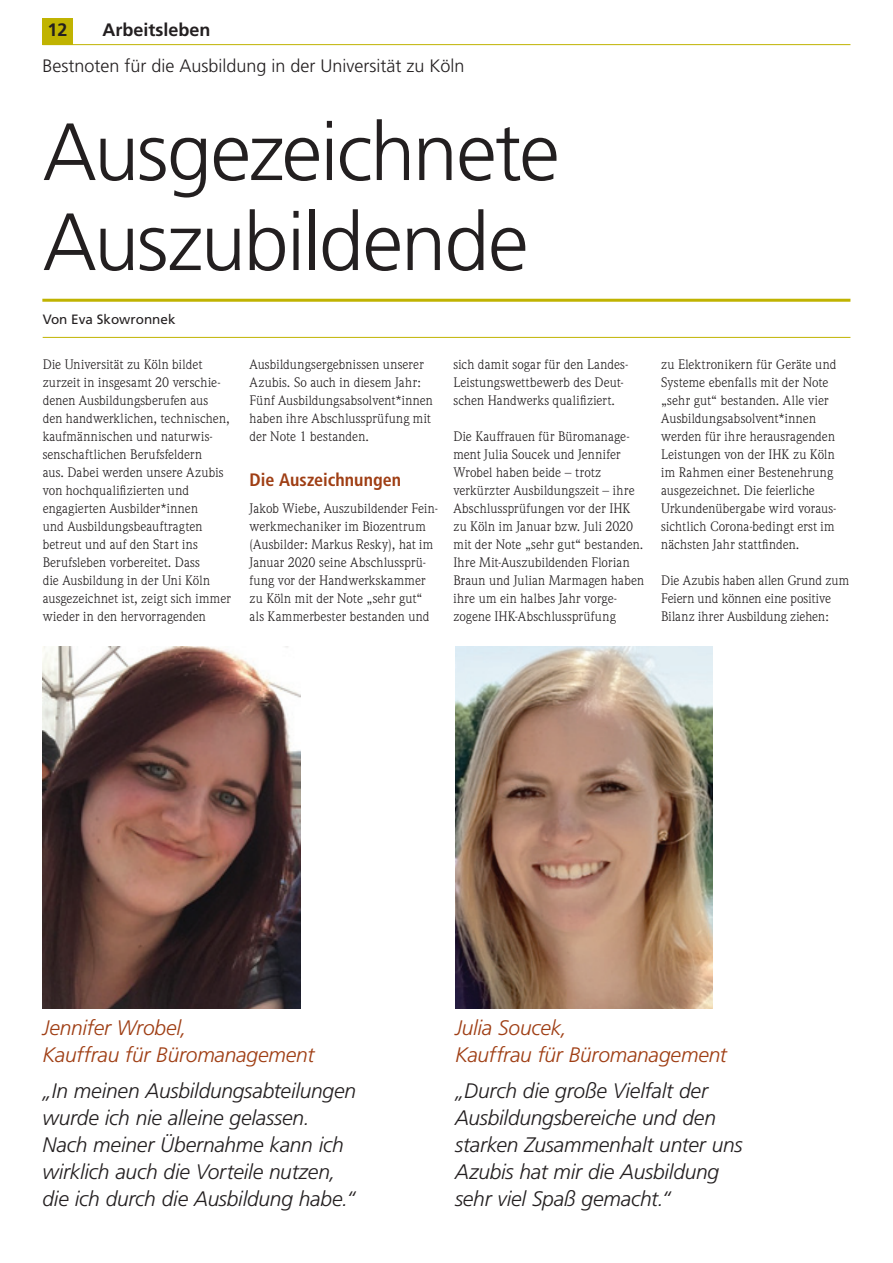
<style>
.page{position:relative;width:893px;height:1263px;background:#fff}
.page>*{position:absolute;margin:0;border:0;box-sizing:border-box;transform-origin:0 0}
.t1{font:300 81px/90px "Frutiger";letter-spacing:-.025em;color:#231f20}
.t2{font:italic 300 21px/27px "Frutiger";letter-spacing:-.01em;color:#231f20}
.t3{font:italic 300 21px/27px "Frutiger";letter-spacing:-.01em;color:#9f3e14}
.t4{font:300 18px "Frutiger";color:#231f20}
.t5{font:700 condensed 18px "Frutiger";color:#9f3e14}
.t6{font:700 18px "Frutiger";color:#231f20}
.t7{font:13.5px/18px "Weidemann";letter-spacing:.01em;color:#231f20}
.t8{font:13.5px "Frutiger";color:#231f20}
</style>
<div class="page">
<hr style="left:43px;top:337px;width:807px;height:1px;background:#c0b301">
<hr style="left:42px;top:299px;width:808px;height:3px;background:#c0b301">
<hr style="left:42px;top:44px;width:808px;height:1px;background:#c0b301">
<div style="left:43px;top:18px;width:30px;height:26px;background:#c0b301"></div>
<img style="left:43px;top:646px;width:257px;height:362px">
<img style="left:455px;top:646px;width:258px;height:362px">
<h3 class="t6" style="left:48px;top:19px;width:22px">12</h3>
<h3 class="t6" style="left:102px;top:19px;width:110px">Arbeitsleben</h3>
<h3 class="t4" style="left:42px;top:56px;width:424px">Bestnoten für die Ausbildung in der Universität zu Köln</h3>
<h1 class="t1" style="left:43px;top:107px;width:519px">Ausgezeichnete<br>Auszubildende</h1>
<p class="t8" style="left:43px;top:311px;width:134px">Von Eva Skowronnek</p>
<p class="t7" style="left:43px;top:355px;width:190px">Die Universität zu Köln bildet zurzeit in insgesamt 20 verschie&shy;denen Ausbildungsberufen aus den handwerklichen, technischen, kaufmännischen und naturwis&shy;senschaftlichen Berufsfeldern<br>aus. Dabei werden unsere Azubis von hochqualifizierten und engagierten Ausbilder*innen<br>und Ausbildungsbeauftragten betreut und auf den Start ins<br>Berufsleben vorbereitet. Dass<br>die Ausbildung in der Uni Köln ausgezeichnet ist, zeigt sich immer wieder in den hervorragenden</p>
<p class="t7" style="left:250px;top:355px;width:185px">Ausbildungsergebnissen unserer<br>Azubis. So auch in diesem Jahr:<br>Fünf Ausbildungsabsolvent*innen haben ihre Abschlussprüfung mit der Note 1 bestanden.</p>
<h3 class="t5" style="left:250px;top:469px;width:153px">Die Auszeichnungen</h3>
<p class="t7" style="left:250px;top:499px;width:190px">Jakob Wiebe, Auszubildender Fein&shy;werkmechaniker im Biozentrum (Ausbilder: Markus Resky), hat im<br>Januar 2020 seine Abschlussprü&shy;fung vor der Handwerkskammer zu Köln mit der Note „sehr gut“ als Kammerbester bestanden und</p>
<p class="t7" style="left:453px;top:355px;width:176px">sich damit sogar für den Landes-<br>Leistungswettbewerb des Deut&shy;schen Handwerks qualifiziert.</p>
<p class="t7" style="left:453px;top:427px;width:192px">Die Kauffrauen für Büromanage&shy;ment Julia Soucek und Jennifer<br>Wrobel haben beide – trotz verkürzter Ausbildungszeit – ihre<br>Abschlussprüfungen vor der IHK zu Köln im Januar bzw. Juli 2020 mit der Note „sehr gut“ bestanden.<br>Ihre Mit-Auszubildenden Florian<br>Braun und Julian Marmagen haben ihre um ein halbes Jahr vorge&shy;zogene IHK-Abschlussprüfung</p>
<p class="t7" style="left:661px;top:355px;width:177px">zu Elektronikern für Geräte und<br>Systeme ebenfalls mit der Note „sehr gut“ bestanden. Alle vier<br>Ausbildungsabsolvent*innen werden für ihre herausragenden<br>Leistungen von der IHK zu Köln im Rahmen einer Bestenehrung ausgezeichnet. Die feierliche<br>Urkundenübergabe wird voraus&shy;sichtlich Corona-bedingt erst im nächsten Jahr stattfinden.</p>
<p class="t7" style="left:661px;top:571px;width:190px">Die Azubis haben allen Grund zum<br>Feiern und können eine positive<br>Bilanz ihrer Ausbildung ziehen:</p>
<h2 class="t3" style="left:43px;top:1014px;width:273px">Jennifer Wrobel,<br>Kauffrau für Büromanagement</h2>
<h2 class="t2" style="left:43px;top:1077px;width:315px">„In meinen Ausbildungsabteilungen wurde ich nie alleine gelassen.<br>Nach meiner Übernahme kann ich wirklich auch die Vorteile nutzen, die ich durch die Ausbildung habe.“</h2>
<h2 class="t3" style="left:455px;top:1014px;width:273px">Julia Soucek,<br>Kauffrau für Büromanagement</h2>
<h2 class="t2" style="left:455px;top:1077px;width:289px">„Durch die große Vielfalt der<br>Ausbildungsbereiche und den starken Zusammenhalt unter uns<br>Azubis hat mir die Ausbildung sehr viel Spaß gemacht.“</h2>
</div>
